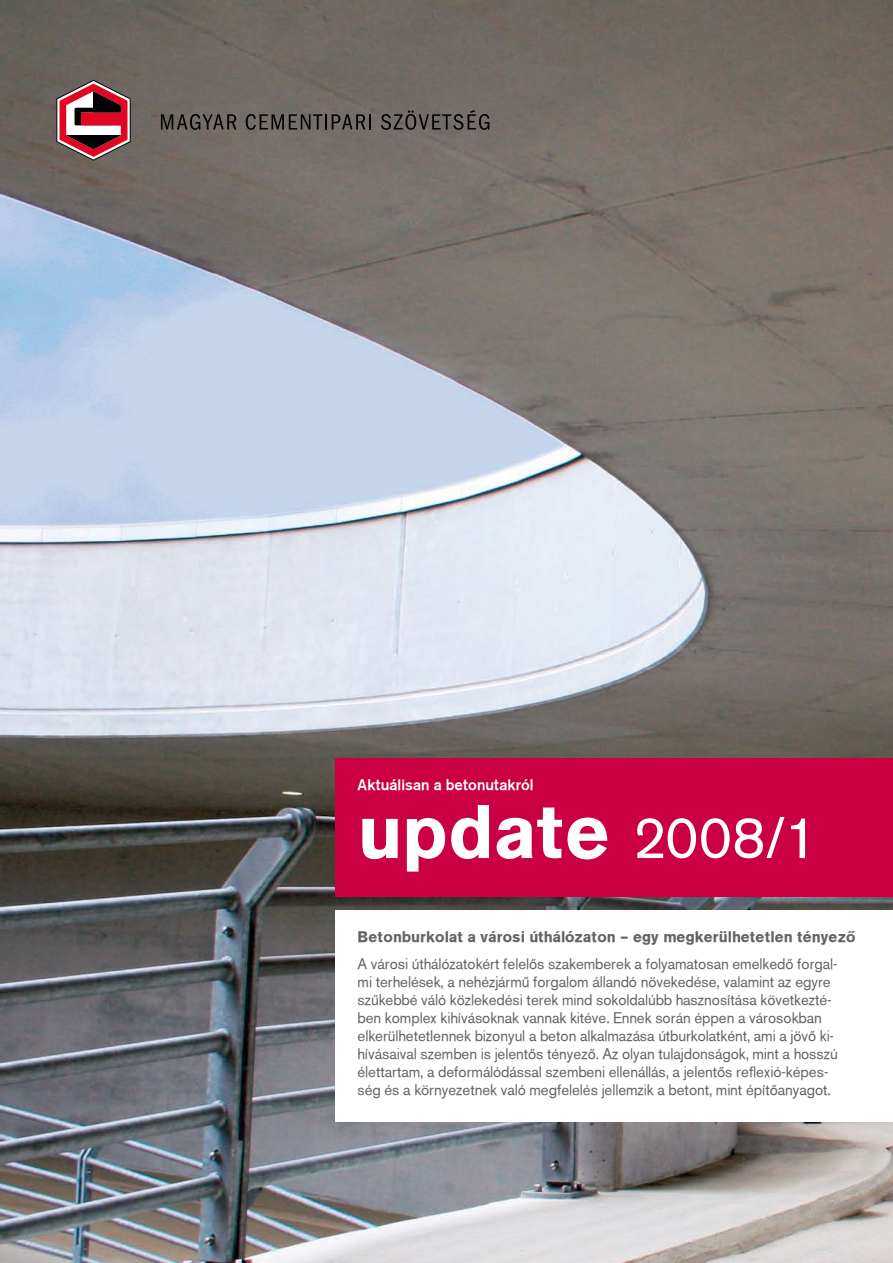
<style>
.page{position:relative;width:893px;height:1263px;background:#fff}
.page>*{position:absolute;margin:0;border:0;box-sizing:border-box;transform-origin:0 0}
.t1{font:700 75px "Akzidenz Grotesk PFL";letter-spacing:.015em;color:#fff}
.t2{font:15px/18px "Akzidenz Grotesk PFL";letter-spacing:.015em;color:#626364}
.t3{font:700 15px "Akzidenz Grotesk PFL";letter-spacing:.015em;color:#626364}
.t4{font:15px "Akzidenz Grotesk Md PFL";letter-spacing:.015em;color:#fff}
.s1{font-weight:400;font-size:58.5px}
</style>
<div class="page">
<img style="left:0;top:0;width:893px;height:1263px">
<div style="left:336px;top:758px;width:557px;height:139px;background:#cb0042"></div>
<div style="left:336px;top:910px;width:557px;height:211px;background:#fff"></div>
<svg style="left:161px;top:114px;width:76px;height:16px"></svg>
<svg style="left:246px;top:114px;width:125px;height:16px;background:#504c4a"></svg>
<svg style="left:381px;top:110px;width:108px;height:20px;background:#585250"></svg>
<svg style="left:56px;top:79px;width:75px;height:82px"></svg>
<svg style="left:94px;top:91px;width:27px;height:29px"></svg>
<svg style="left:66px;top:135px;width:55px;height:14px"></svg>
<p class="t4" style="left:358px;top:775px;width:177px">Aktuálisan a betonutakról</p>
<h1 class="t1" style="left:358px;top:784px;width:451px">update <span class="s1">2008/1</span></h1>
<p class="t3" style="left:358px;top:927px;width:499px">Betonburkolat a városi úthálózaton – egy megkerülhetetlen tényező</p>
<p class="t2" style="left:358px;top:955px;width:481px">A városi úthálózatokért felelős szakemberek a folyamatosan emelkedő forgal&shy;mi terhelések, a nehézjármű forgalom állandó növekedése, valamint az egyre szűkebbé váló közlekedési terek mind sokoldalúbb hasznosítása következté&shy;ben komplex kihívásoknak vannak kitéve. Ennek során éppen a városokban elkerülhetetlennek bizonyul a beton alkalmazása útburkolatként, ami a jövő ki&shy;hívásaival szemben is jelentős tényező. Az olyan tulajdonságok, mint a hosszú élettartam, a deformálódással szembeni ellenállás, a jelentős reflexió-képes&shy;ség és a környezetnek való megfelelés jellemzik a betont, mint építőanyagot.</p>
</div>
